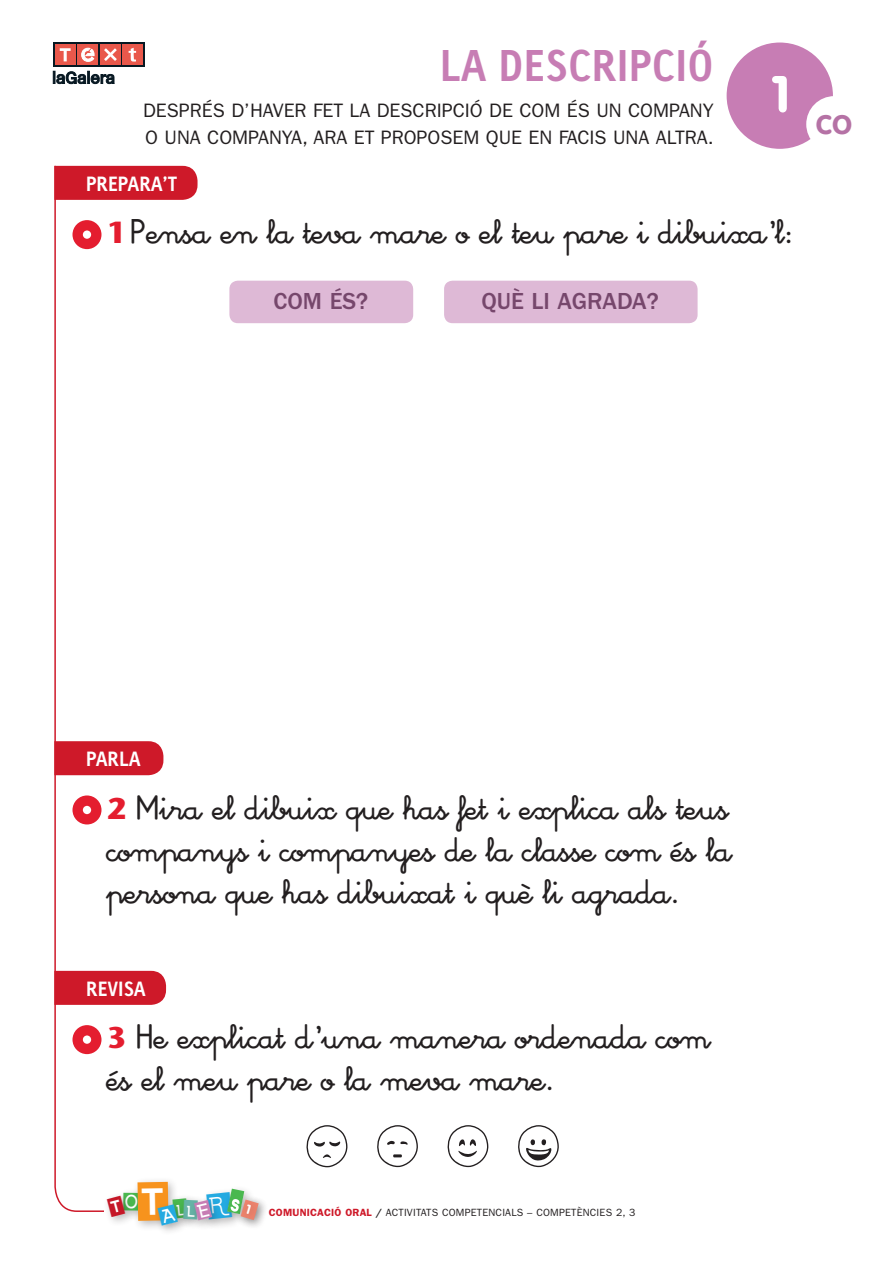
<style>
.page{position:relative;width:893px;height:1263px;background:#fff}
.page>*{position:absolute;margin:0;border:0;box-sizing:border-box;transform-origin:0 0}
.t1{font:54px "Vag";color:#fff}
.T-Ordre{font:42px/42px "Grasona";color:#231f20;text-align:justify}
.TALLER_titol_3{font:42px "Linotype Tetria Bold Tab";letter-spacing:.01em;color:#c77db4}
.t2{font:28.05px "Vag";color:#b572a5}
.T-CO_pregunta{font:500 24px "Franklin Gothic LT";color:#76476c}
.T-entradeta{font:19.5px/27px "Franklin Gothic LT";color:#231f20}
.TALLER_titol_3-2{font:19.5px "Linotype Tetria Bold Tab";color:#fff}
.T-Ordre-2{font:10.5px "Franklin Gothic LT";letter-spacing:.02em;color:#231f20}
.s1{font-family:"Stone Sans LT";font-weight:700;font-size:30px;color:#e41d2f}
.s2{font-weight:600;color:#ce1929}
.s3{font-weight:600}
</style>
<div class="page">
<div style="left:153px;top:1200px;width:36px;height:36px;background:#231f20;opacity:.3"></div>
<div style="left:189px;top:1196px;width:33px;height:35px;background:#fbfbfb"></div>
<div style="left:235px;top:1194px;width:32px;height:35px;background:#231f20;opacity:.3"></div>
<div style="left:241px;top:1198px;width:19px;height:25px;background:#231f20;opacity:.3"></div>
<div style="left:53px;top:43px;width:92px;height:24px;background:#071822"></div>
<div style="left:55px;top:44px;width:21px;height:21px;background:#e9584b"></div>
<svg style="left:60px;top:48px;width:11px;height:13px"></svg>
<div style="left:122px;top:44px;width:21px;height:21px;background:#e9584b"></div>
<svg style="left:129px;top:48px;width:7px;height:14px"></svg>
<div style="left:100px;top:44px;width:20px;height:21px;background:#e9584b"></div>
<svg style="left:104px;top:48px;width:13px;height:13px"></svg>
<svg style="left:53px;top:71px;width:61px;height:13px"></svg>
<div style="left:77px;top:44px;width:21px;height:21px;background:#e9584b"></div>
<svg style="left:81px;top:48px;width:13px;height:14px"></svg>
<div style="left:106px;top:166px;width:92px;height:34px;background:#ce1929"></div>
<svg style="left:106px;top:741px;width:57px;height:34px;background:#d02332"></svg>
<svg style="left:106px;top:971px;width:60px;height:34px;background:#d02332"></svg>
<div style="left:727px;top:43px;width:106px;height:106px;background:#c77db4;border-radius:50%"></div>
<div style="left:806px;top:96px;width:56px;height:56px;background:#fff;border-radius:50%"></div>
<svg style="left:54px;top:165px;width:52px;height:1047px"></svg>
<svg style="left:518px;top:1125px;width:41px;height:42px"></svg>
<svg style="left:447px;top:1125px;width:42px;height:42px"></svg>
<svg style="left:377px;top:1125px;width:41px;height:42px"></svg>
<svg style="left:306px;top:1125px;width:42px;height:42px"></svg>
<div style="left:229px;top:281px;width:184px;height:42px;background:#deb9d6;border-radius:9px"></div>
<div style="left:444px;top:281px;width:254px;height:42px;background:#deb9d6;border-radius:9px"></div>
<svg style="left:104px;top:1182px;width:155px;height:44px"></svg>
<p class="TALLER_titol_3" style="left:440px;top:40px;width:275px">LA DESCRIPCIÓ</p>
<p class="T-entradeta" style="left:143px;top:97px;width:572px">DESPRÉS D’HAVER FET LA DESCRIPCIÓ DE COM ÉS UN COMPANY<br>O UNA COMPANYA, ARA ET PROPOSEM QUE EN FACIS UNA ALTRA.</p>
<p class="TALLER_titol_3-2" style="left:86px;top:171px;width:93px">PREPARA’T</p>
<p class="t1" style="left:767px;top:58px;width:30px">1</p>
<p class="T-Ordre" style="left:107px;top:214px;width:686px"><span class="s1">1</span> Pensa en la teva mare o el teu pare i dibuixa’l:</p>
<p class="T-CO_pregunta" style="left:273px;top:288px;width:96px">COM ÉS?</p>
<p class="T-CO_pregunta" style="left:481px;top:288px;width:179px">QUÈ LI AGRADA?</p>
<p class="t2" style="left:816px;top:105px;width:37px">CO</p>
<p class="TALLER_titol_3-2" style="left:86px;top:747px;width:56px">PARLA</p>
<p class="T-Ordre" style="left:107px;top:789px;width:626px"><span class="s1">2</span> Mira el dibuix que has fet i explica als teus companys i companyes de la classe com és la persona que has dibuixat i què li agrada.</p>
<p class="TALLER_titol_3-2" style="left:86px;top:976px;width:61px">REVISA</p>
<p class="T-Ordre" style="left:107px;top:1018px;width:605px"><span class="s1">3</span> He explicat d’una manera ordenada com és el meu pare o la meva mare.</p>
<p class="T-Ordre-2" style="left:269px;top:1206px;width:368px"><span class="s2">COMUNICACIÓ ORAL</span> <span class="s3">/</span> ACTIVITATS COMPETENCIALS – COMPETÈNCIES 2, 3</p>
</div>
